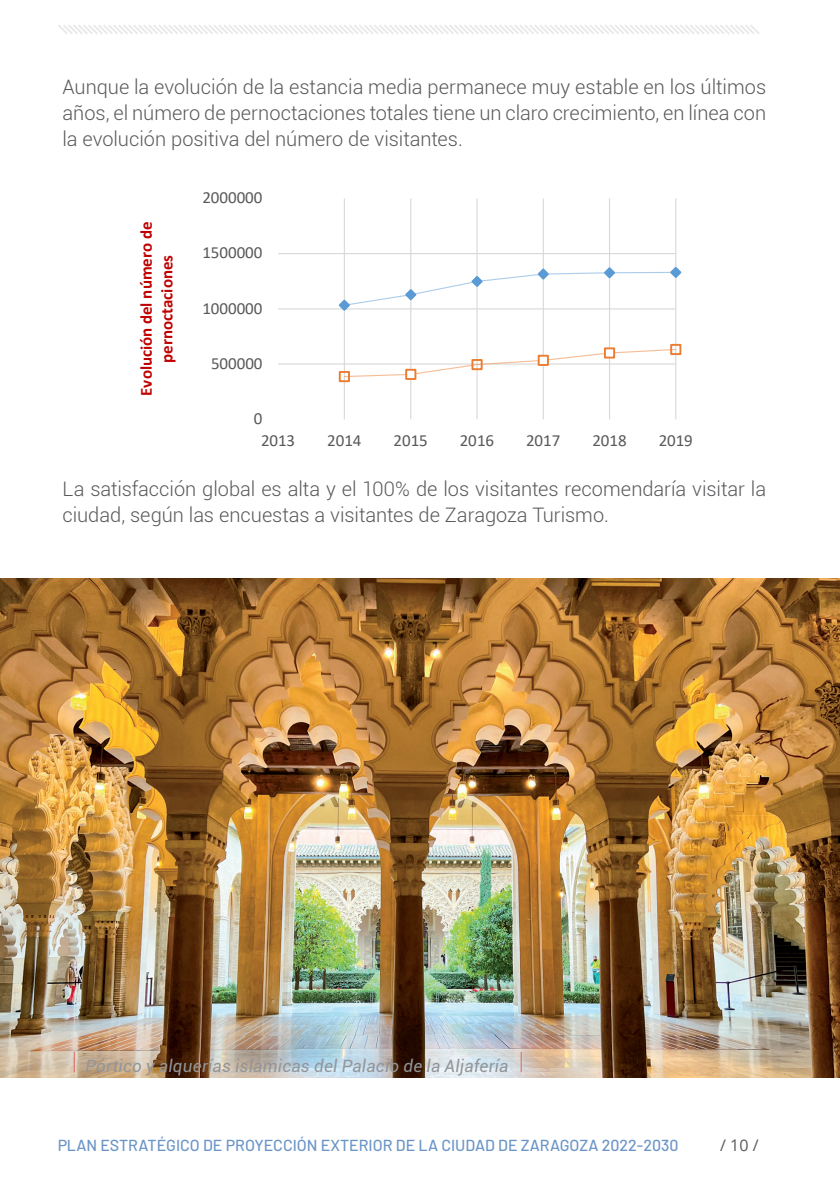
<style>
.page{position:relative;width:840px;height:1191px;background:#fff}
.page>*{position:absolute;margin:0;border:0;box-sizing:border-box;transform-origin:0 0}
.t1{font:300 20px/26px "Roboto";color:#58595b;text-align:justify}
.t2{font:17px/22px "Calibri";letter-spacing:-.005em;color:#595959}
.t3{font:italic 17px "Roboto";letter-spacing:.01em;color:#939598}
.t4{font:700 17px/20.6px "Calibri";letter-spacing:-.005em;color:#c00000;text-align:center}
.t5{font:500 16px "Barlow";color:#0a4fa2}
.t6{font:16px "Open Sans";color:#58595b}
</style>
<div class="page">
<svg style="left:58px;top:25px;width:701px;height:9px"></svg>
<div style="left:57px;top:1048px;width:481px;height:34px;background:linear-gradient(to right,#fff,#fff)"></div>
<hr style="left:278px;top:363px;width:397px;height:1px;background:#d9d9d9">
<hr style="left:278px;top:308px;width:397px;height:1px;background:#d9d9d9">
<hr style="left:278px;top:253px;width:397px;height:1px;background:#d9d9d9">
<hr style="left:343px;top:198px;width:2px;height:221px;background:#d9d9d9">
<hr style="left:410px;top:198px;width:1px;height:221px;background:#d9d9d9">
<hr style="left:476px;top:198px;width:1px;height:221px;background:#d9d9d9">
<hr style="left:542px;top:198px;width:1px;height:221px;background:#d9d9d9">
<hr style="left:608px;top:198px;width:1px;height:221px;background:#d9d9d9">
<hr style="left:674px;top:198px;width:2px;height:221px;background:#d9d9d9">
<svg style="left:337px;top:265px;width:345px;height:47px"></svg>
<svg style="left:343px;top:348px;width:333px;height:30px"></svg>
<div style="left:338px;top:371px;width:12px;height:11px;border:2px solid #ed7d31"></div>
<div style="left:405px;top:369px;width:11px;height:11px;background:#fff;border:2px solid #ed7d31"></div>
<div style="left:471px;top:359px;width:11px;height:11px;border:2px solid #ed7d31"></div>
<div style="left:537px;top:355px;width:11px;height:11px;background:#fff;border:2px solid #ed7d31"></div>
<div style="left:603px;top:347px;width:11px;height:11px;background:#fff;border:2px solid #ed7d31"></div>
<div style="left:669px;top:344px;width:12px;height:11px;border:2px solid #ed7d31"></div>
<img style="left:0;top:578px;width:839px;height:499px">
<svg style="left:74px;top:1052px;width:1px;height:20px"></svg>
<svg style="left:520px;top:1052px;width:1px;height:20px"></svg>
<p class="t1" style="left:62px;top:74px;width:704px">Aunque la evolución de la estancia media permanece muy estable en los últimos años, el número de pernoctaciones totales tiene un claro crecimiento, en línea con la evolución positiva del número de visitantes.</p>
<p class="t4" style="left:136px;top:396px;width:176px;rotate:-90deg">Evolución del número de pernoctaciones</p>
<p class="t2" style="left:202px;top:186px;width:62px">2000000</p>
<p class="t2" style="left:202px;top:241px;width:62px">1500000</p>
<p class="t2" style="left:202px;top:296px;width:62px">1000000</p>
<p class="t2" style="left:211px;top:352px;width:53px">500000</p>
<p class="t2" style="left:261px;top:407px;width:36px;text-indent:-7px">0<br>2013</p>
<p class="t2" style="left:327px;top:429px;width:36px">2014</p>
<p class="t2" style="left:393px;top:429px;width:36px">2015</p>
<p class="t2" style="left:459px;top:429px;width:36px">2016</p>
<p class="t2" style="left:526px;top:429px;width:36px">2017</p>
<p class="t2" style="left:592px;top:429px;width:36px">2018</p>
<p class="t2" style="left:658px;top:429px;width:36px">2019</p>
<p class="t1" style="left:62px;top:475px;width:704px">La satisfacción global es alta y el 100% de los visitantes recomendaría visitar la ciudad, según las encuestas a visitantes de Zaragoza Turismo.</p>
<p class="t3" style="left:86px;top:1054px;width:424px">Pórtico y alquerías islámicas del Palacio de la Aljafería</p>
<p class="t5" style="left:57px;top:1135px;width:622px">PLAN ESTRATÉGICO DE PROYECCIÓN EXTERIOR DE LA CIUDAD DE ZARAGOZA 2022-2030</p>
<p class="t6" style="left:719px;top:1134px;width:40px">/ 10 /</p>
</div>
